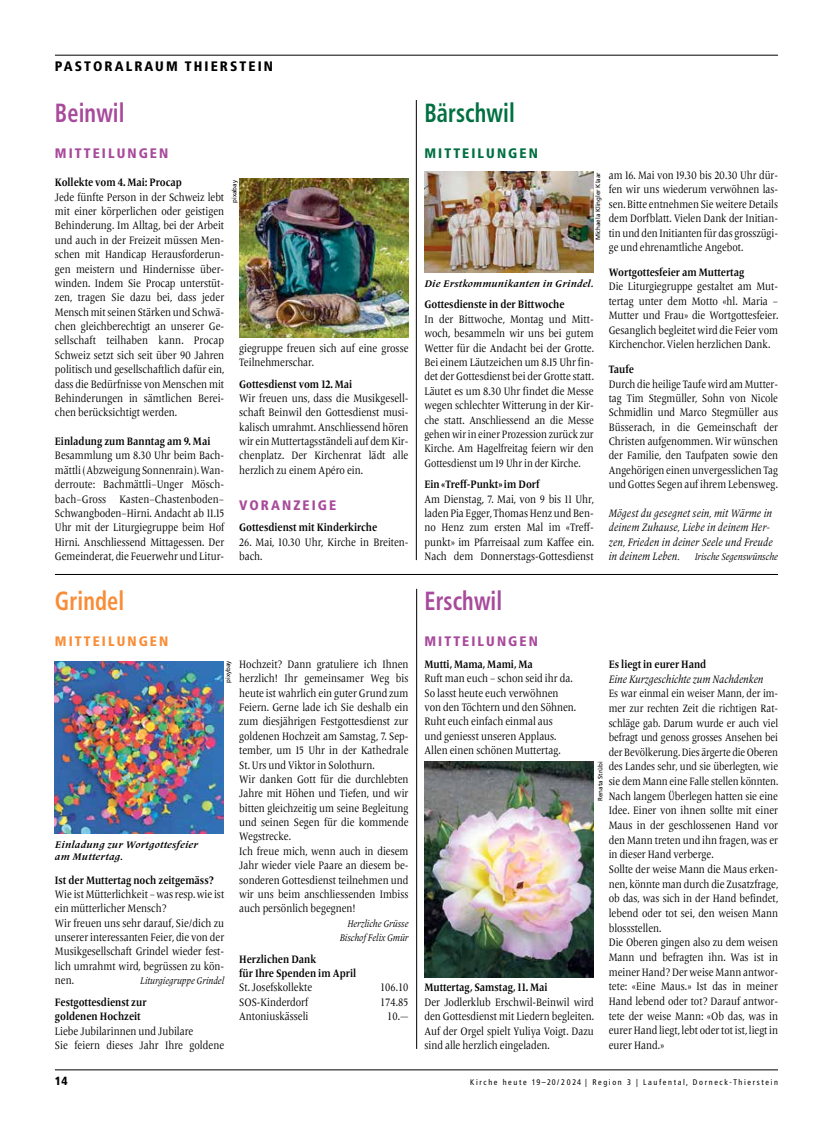
<style>
.page{position:relative;width:833px;height:1134px;background:#fff}
.page>*{position:absolute;margin:0;border:0;box-sizing:border-box;transform-origin:0 0}
.t1{font:700 condensed 26.25px "Frutiger LT Pro";letter-spacing:.005em;color:#a84a9b;scale:.85 1}
.t2{font:700 condensed 26.25px "Frutiger LT Pro";letter-spacing:.005em;color:#006f41;scale:.85 1}
.t3{font:700 condensed 26.25px "Frutiger LT Pro";letter-spacing:.005em;color:#f98d37;scale:.85 1}
.t4{font:900 condensed 13.75px "Frutiger LT Pro";letter-spacing:.15em;color:#a84a9b}
.t5{font:900 condensed 13.75px "Frutiger LT Pro";letter-spacing:.15em;color:#000}
.t6{font:900 condensed 13.75px "Frutiger LT Pro";letter-spacing:.15em;color:#006f41}
.t7{font:900 condensed 13.75px "Frutiger LT Pro";letter-spacing:.15em;color:#f98d37}
.t8{font:900 condensed 11.88px "Frutiger LT Pro";color:#000}
.t9{font:11.25px/14.4px "Frutiger Serif LT Pro";color:#000;text-align:justify;scale:.85 1}
.t10{font:11.25px/14.4px "Frutiger Serif LT Pro";color:#000;text-align:justify;scale:.84 1}
.t11{font:700 11.25px/14.4px "Frutiger Serif LT Pro";color:#000;scale:.85 1}
.t12{font:italic 11.25px/14.4px "Frutiger Serif LT Pro";letter-spacing:.01em;color:#000;scale:.85 1}
.t13{font:11.12px/14.6px "Frutiger Serif LT Pro";letter-spacing:-.005em;color:#000;text-align:justify;scale:.84 1}
.t14{font:italic 10px/14.4px "Frutiger Serif LT Pro";color:#000;text-align:right;scale:.85 1}
.t15{font:italic 700 10px/12.5px "Frutiger Serif LT Pro";letter-spacing:.025em;color:#000}
.t16{font:condensed 8.12px "Frutiger LT Pro";letter-spacing:.2em;color:#000}
.t17{font:6.25px "Frutiger LT Pro";color:#000}
</style>
<div class="page">
<hr style="left:55px;top:1070px;width:723px;height:1px;background:#000">
<hr style="left:55px;top:55px;width:723px;height:1px;background:#000">
<img style="left:240px;top:178px;width:169px;height:159px">
<hr style="left:416px;top:100px;width:1px;height:460px;background:#000">
<hr style="left:416px;top:589px;width:1px;height:460px;background:#000">
<hr style="left:55px;top:574px;width:723px;height:1px;background:#000">
<img style="left:54px;top:661px;width:170px;height:172px">
<img style="left:424px;top:761px;width:170px;height:216px">
<img style="left:424px;top:172px;width:169px;height:101px">
<p class="t5" style="left:55px;top:58px;width:220px">PASTORALRAUM THIERSTEIN</p>
<h1 class="t1" style="left:55px;top:97px;width:84px">Beinwil</h1>
<p class="t4" style="left:55px;top:144px;width:115px">MITTEILUNGEN</p>
<p class="t11" style="left:55px;top:175px;width:151px">Kollekte vom 4. Mai: Procap</p>
<p class="t9" style="left:55px;top:190px;width:201px">Jede fünfte Person in der Schweiz lebt mit einer körperlichen oder geistigen Behinderung. Im Alltag, bei der Arbeit und auch in der Freizeit müssen Men&shy;schen mit Handicap Herausforderun&shy;gen meistern und Hindernisse über&shy;winden. Indem Sie Procap unterstüt&shy;zen, tragen Sie dazu bei, dass jeder Mensch mit seinen Stärken und Schwä&shy;chen gleichberechtigt an unserer Ge&shy;sellschaft teilhaben kann. Procap Schweiz setzt sich seit über 90 Jahren politisch und gesellschaftlich dafür ein, dass die Bedürfnisse von Menschen mit Behinderungen in sämtlichen Berei&shy;chen berücksichtigt werden.</p>
<p class="t11" style="left:55px;top:434px;width:184px">Einladung zum Banntag am 9. Mai</p>
<p class="t9" style="left:55px;top:449px;width:201px">Besammlung um 8.30 Uhr beim Bach&shy;mättli (Abzweigung Sonnenrain). Wan&shy;derroute: Bachmättli–Unger Mösch&shy;bach–Gross Kasten–Chastenboden– Schwangboden–Hirni. Andacht ab 11.15<br>Uhr mit der Liturgiegruppe beim Hof Hirni. Anschliessend Mittagessen. Der Gemeinderat, die Feuerwehr und Litur-</p>
<p class="t17" style="left:231px;top:203px;width:24px;rotate:-90deg">pixabay</p>
<p class="t9" style="left:239px;top:341px;width:201px">giegruppe freuen sich auf eine grosse<br>Teilnehmerschar.</p>
<p class="t11" style="left:239px;top:377px;width:135px">Gottesdienst vom 12. Mai</p>
<p class="t9" style="left:239px;top:391px;width:201px">Wir freuen uns, dass die Musikgesell&shy;schaft Beinwil den Gottesdienst musi&shy;kalisch umrahmt. Anschliessend hören wir ein Muttertagsständeli auf dem Kir&shy;chenplatz. Der Kirchenrat lädt alle herzlich zu einem Apéro ein.</p>
<p class="t4" style="left:239px;top:497px;width:99px">VORANZEIGE</p>
<p class="t11" style="left:239px;top:520px;width:164px">Gottesdienst mit Kinderkirche</p>
<p class="t9" style="left:239px;top:535px;width:201px">26. Mai, 10.30 Uhr, Kirche in Breiten&shy;bach.</p>
<h1 class="t3" style="left:55px;top:586px;width:83px">Grindel</h1>
<p class="t7" style="left:55px;top:633px;width:115px">MITTEILUNGEN</p>
<p class="t9" style="left:239px;top:657px;width:201px;text-align:left">Hochzeit? Dann gratuliere ich Ihnen herzlich! Ihr gemeinsamer Weg bis heute ist wahrlich ein guter Grund zum Feiern. Gerne lade ich Sie deshalb ein zum diesjährigen Festgottesdienst zur goldenen Hochzeit am Samstag, 7. Sep&shy;tember, um 15 Uhr in der Kathedrale St. Urs und Viktor in Solothurn.<br>Wir danken Gott für die durchlebten Jahre mit Höhen und Tiefen, und wir bitten gleichzeitig um seine Begleitung und seinen Segen für die kommende Wegstrecke.<br>Ich freue mich, wenn auch in diesem Jahr wieder viele Paare an diesem be&shy;sonderen Gottesdienst teilnehmen und wir uns beim anschliessenden Imbiss auch persönlich begegnen!</p>
<p class="t14" style="left:340px;top:916px;width:82px">Herzliche Grüsse<br>Bischof Felix Gmür</p>
<p class="t11" style="left:239px;top:952px;width:139px">Herzlichen Dank<br>für Ihre Spenden im April</p>
<p class="t9" style="left:239px;top:980px;width:87px">St. Josefskollekte</p>
<p class="t9" style="left:380px;top:980px;width:35px">106.10</p>
<p class="t9" style="left:239px;top:995px;width:83px">SOS-Kinderdorf</p>
<p class="t9" style="left:380px;top:995px;width:35px">174.85</p>
<p class="t9" style="left:239px;top:1009px;width:83px">Antoniuskässeli</p>
<p class="t9" style="left:387px;top:1009px;width:26px">10.—</p>
<p class="t17" style="left:224px;top:683px;width:24px;rotate:-90deg">pixybay</p>
<p class="t15" style="left:55px;top:838px;width:145px">Einladung zur Wortgottesfeier am Muttertag.</p>
<p class="t11" style="left:55px;top:873px;width:189px">Ist der Muttertag noch zeitgemäss?</p>
<p class="t9" style="left:55px;top:887px;width:201px;text-align:left">Wie ist Mütterlichkeit – was resp. wie ist ein mütterlicher Mensch?<br>Wir freuen uns sehr darauf, Sie/dich zu unserer interessanten Feier, die von der<br>Musikgesellschaft Grindel wieder fest&shy;lich umrahmt wird, begrüssen zu kön&shy;nen.</p>
<p class="t14" style="left:140px;top:974px;width:100px">Liturgiegruppe Grindel</p>
<p class="t11" style="left:55px;top:995px;width:109px">Festgottesdienst zur goldenen Hochzeit</p>
<p class="t9" style="left:55px;top:1024px;width:201px">Liebe Jubilarinnen und Jubilare<br>Sie feiern dieses Jahr Ihre goldene</p>
<h1 class="t2" style="left:424px;top:97px;width:108px">Bärschwil</h1>
<p class="t6" style="left:424px;top:144px;width:115px">MITTEILUNGEN</p>
<p class="t10" style="left:609px;top:168px;width:203px">am 16. Mai von 19.30 bis 20.30 Uhr dür&shy;fen wir uns wiederum verwöhnen las&shy;sen. Bitte entnehmen Sie weitere Details dem Dorfblatt. Vielen Dank der Initian&shy;tin und den Initianten für das grosszügi&shy;ge und ehrenamtliche Angebot.</p>
<p class="t11" style="left:609px;top:265px;width:161px">Wortgottesfeier am Muttertag</p>
<p class="t9" style="left:609px;top:280px;width:201px">Die Liturgiegruppe gestaltet am Mut&shy;tertag unter dem Motto «hl. Maria – Mutter und Frau» die Wortgottesfeier.<br>Gesanglich begleitet wird die Feier vom Kirchenchor. Vielen herzlichen Dank.</p>
<p class="t11" style="left:609px;top:362px;width:31px">Taufe</p>
<p class="t10" style="left:609px;top:377px;width:203px">Durch die heilige Taufe wird am Mutter&shy;tag Tim Stegmüller, Sohn von Nicole Schmidlin und Marco Stegmüller aus Büsserach, in die Gemeinschaft der Christen aufgenommen. Wir wünschen der Familie, den Taufpaten sowie den Angehörigen einen unvergesslichen Tag und Gottes Segen auf ihrem Lebensweg.</p>
<p class="t12" style="left:609px;top:506px;width:195px">Mögest du gesegnet sein, mit Wärme in deinem Zuhause, Liebe in deinem Her&shy;zen, Frieden in deiner Seele und Freude in deinem Leben.</p>
<p class="t17" style="left:594px;top:240px;width:70px;rotate:-90deg">Michaela Klingler Klaar</p>
<p class="t15" style="left:424px;top:277px;width:170px">Die Erstkommunikanten in Grindel.</p>
<p class="t11" style="left:424px;top:298px;width:166px">Gottesdienste in der Bittwoche</p>
<p class="t9" style="left:424px;top:312px;width:201px">In der Bittwoche, Montag und Mitt&shy;woch, besammeln wir uns bei gutem Wetter für die Andacht bei der Grotte.<br>Bei einem Läutzeichen um 8.15 Uhr fin&shy;det der Gottesdienst bei der Grotte statt.<br>Läutet es um 8.30 Uhr findet die Messe wegen schlechter Witterung in der Kir-</p>
<p class="t13" style="left:424px;top:413px;width:203px">che statt. Anschliessend an die Messe gehen wir in einer Prozession zurück zur Kirche. Am Hagelfreitag feiern wir den Gottesdienst um 19 Uhr in der Kirche.</p>
<p class="t11" style="left:424px;top:477px;width:137px">Ein «Treff-Punkt» im Dorf</p>
<p class="t9" style="left:424px;top:492px;width:201px">Am Dienstag, 7. Mai, von 9 bis 11 Uhr, laden Pia Egger, Thomas Henz und Ben&shy;no Henz zum ersten Mal im «Treff&shy;punkt» im Pfarreisaal zum Kaffee ein.<br>Nach dem Donnerstags-Gottesdienst</p>
<p class="t14" style="left:694px;top:549px;width:99px">Irische Segenswünsche</p>
<h1 class="t1" style="left:424px;top:586px;width:93px">Erschwil</h1>
<p class="t4" style="left:424px;top:633px;width:115px">MITTEILUNGEN</p>
<p class="t11" style="left:424px;top:657px;width:129px">Mutti, Mama, Mami, Ma</p>
<p class="t9" style="left:424px;top:671px;width:180px;text-align:left">Ruft man euch – schon seid ihr da.<br>So lasst heute euch verwöhnen von den Töchtern und den Söhnen.<br>Ruht euch einfach einmal aus<br>und geniesst unseren Applaus.<br>Allen einen schönen Muttertag.</p>
<p class="t11" style="left:609px;top:657px;width:116px">Es liegt in eurer Hand</p>
<p class="t12" style="left:609px;top:671px;width:183px">Eine Kurzgeschichte zum Nachdenken</p>
<p class="t13" style="left:609px;top:686px;width:203px">Es war einmal ein weiser Mann, der im&shy;mer zur rechten Zeit die richtigen Rat&shy;schläge gab. Darum wurde er auch viel befragt und genoss grosses Ansehen bei der Bevölkerung. Dies ärgerte die Oberen des Landes sehr, und sie überlegten, wie sie dem Mann eine Falle stellen könnten.</p>
<p class="t9" style="left:609px;top:789px;width:201px;text-align:left">Nach langem Überlegen hatten sie eine Idee. Einer von ihnen sollte mit einer Maus in der geschlossenen Hand vor den Mann treten und ihn fragen, was er in dieser Hand verberge.<br>Sollte der weise Mann die Maus erken&shy;nen, könnte man durch die Zusatzfrage, ob das, was sich in der Hand befindet, lebend oder tot sei, den weisen Mann blossstellen.<br>Die Oberen gingen also zu dem weisen Mann und befragten ihn. Was ist in meiner Hand? Der weise Mann antwor&shy;tete: «Eine Maus.» Ist das in meiner Hand lebend oder tot? Darauf antwor&shy;tete der weise Mann: «Ob das, was in eurer Hand liegt, lebt oder tot ist, liegt in eurer Hand.»</p>
<p class="t17" style="left:597px;top:801px;width:41px;rotate:-90deg">Renata Strübi</p>
<p class="t11" style="left:424px;top:980px;width:146px">Muttertag, Samstag, 11. Mai</p>
<p class="t9" style="left:424px;top:995px;width:201px">Der Jodlerklub Erschwil-Beinwil wird den Gottesdienst mit Liedern begleiten.<br>Auf der Orgel spielt Yuliya Voigt. Dazu sind alle herzlich eingeladen.</p>
<p class="t8" style="left:55px;top:1074px;width:14px">14</p>
<p class="t16" style="left:470px;top:1077px;width:309px">Kirche heute 19–20/2024 | Region 3 | Laufental, Dorneck-Thierstein</p>
</div>
